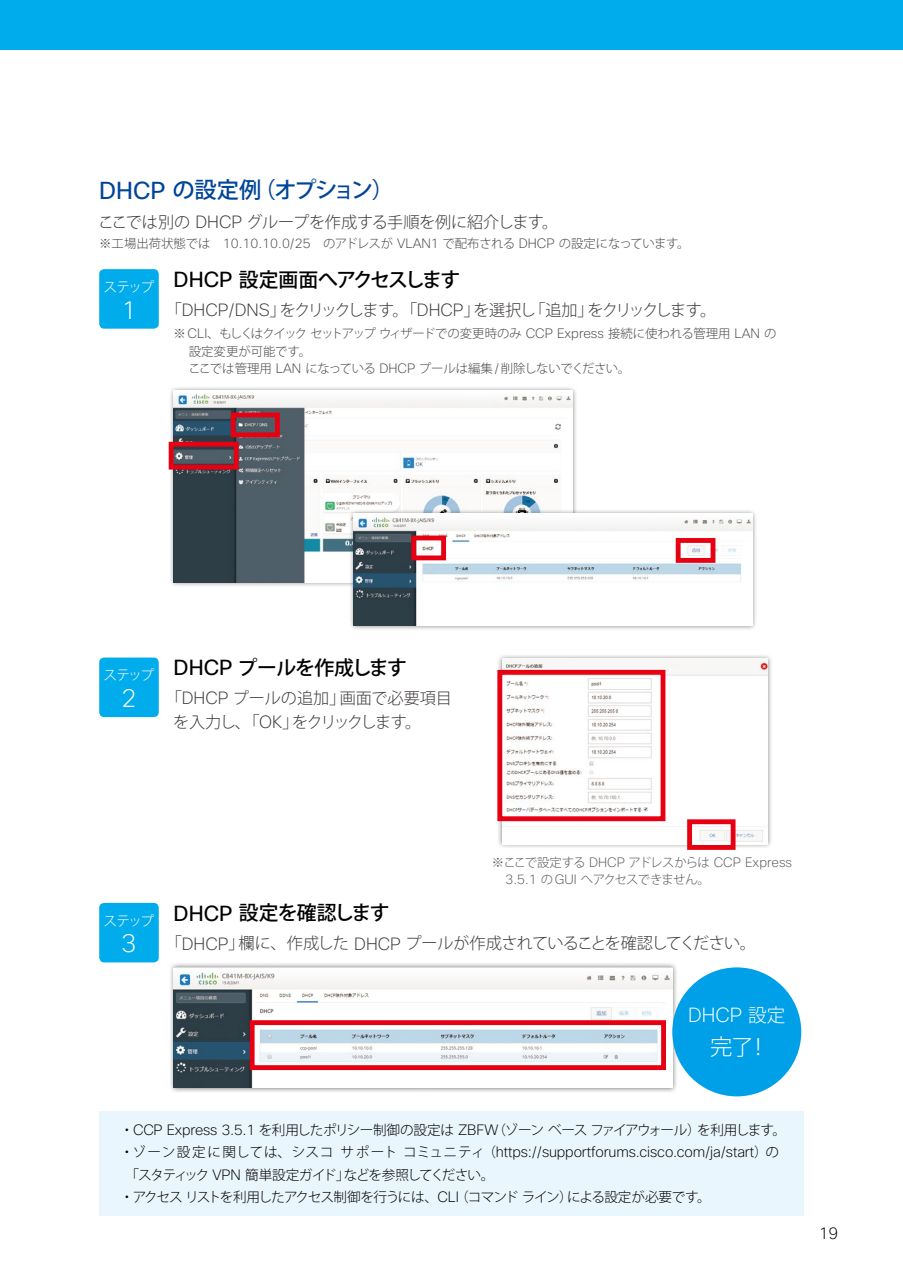
<style>
.page{position:relative;width:903px;height:1275px;background:#fff}
.page>*{position:absolute;margin:0;border:0;box-sizing:border-box;transform-origin:0 0}
.t1{font:200 25.2px "Cisco Sans";color:#fff}
.t2{font:500 22.4px "Koz Go Pro";letter-spacing:-.06em;color:#004498}
.t3{font:300 22.4px "Koz Go Pro";color:#fff}
.t4{font:200 19.95px "Cisco Sans";color:#fff}
.t5{font:500 19.78px "Koz Go Pro";letter-spacing:-.08em;color:#000}
.t6{font:500 19.78px "Koz Go Pro";letter-spacing:-.06em;color:#000}
.t7{font:500 19.78px "Koz Go Pro";letter-spacing:-.04em;color:#000}
.t8{font:200 16.45px "Cisco Sans";color:#000}
.t9{font:300 16.1px/23.6px "Koz Go Pro";letter-spacing:-.02em;color:#3e3a39}
.t10{font:300 16.1px "Koz Go Pro";letter-spacing:-.095em;color:#3e3a39}
.t11{font:300 16.1px "Koz Go Pro";letter-spacing:-.04em;color:#3e3a39}
.t12{font:200 14.53px "Cisco Sans";letter-spacing:-.01em;color:#000}
.t13{font:300 13.65px/22.4px "Koz Go Pro";letter-spacing:-.065em;color:#000}
.t14{font:300 13.65px "Koz Go Pro";letter-spacing:-.04em;color:#000}
.t15{font:300 13.65px "Koz Go Pro";letter-spacing:-.1em;color:#fff}
.t16{font:300 12.42px/17.3px "Koz Go Pro";letter-spacing:-.01em;color:#4c4948}
.t17{font:300 12.42px/17.3px "Koz Go Pro";letter-spacing:-.06em;color:#5b5a5a}
.s1{font-family:"Cisco Sans";font-weight:400;font-size:23.8px}
.s2{font-family:"Cisco Sans";font-weight:200;font-size:17.32px}
.s3{font-family:"Cisco Sans";font-weight:200;font-size:13.3px}
.s4{font-family:"Cisco Sans";font-weight:400;font-size:21.18px}
.s5{font-family:"Koz Go Pro";font-weight:300;font-size:18.55px}
.s6{font-family:"Cisco Sans";font-weight:200;font-size:14.53px}
.s7{font-family:"Koz Go Pro";font-weight:300;font-size:13.65px}
</style>
<div class="page">
<div style="left:497px;top:653px;width:276px;height:196px;background:#000;opacity:.5"></div>
<img style="left:502px;top:659px;width:266px;height:185px">
<div style="left:497px;top:670px;width:168px;height:151px;border:5px solid #e60012"></div>
<div style="left:687px;top:819px;width:48px;height:31px;border:5px solid #e60012"></div>
<div style="left:168px;top:961px;width:510px;height:132px;background:#000;opacity:.5"></div>
<img style="left:174px;top:967px;width:499px;height:121px">
<div style="left:250px;top:1020px;width:416px;height:50px;border:5px solid #e60012"></div>
<div style="left:168px;top:385px;width:410px;height:202px;background:#000;opacity:.5"></div>
<img style="left:174px;top:391px;width:398px;height:191px">
<div style="left:348px;top:508px;width:409px;height:122px;background:#000;opacity:.5"></div>
<img style="left:354px;top:514px;width:398px;height:111px">
<div style="left:169px;top:442px;width:70px;height:28px;border:5px solid #e60012"></div>
<div style="left:231px;top:412px;width:49px;height:25px;border:5px solid #e60012"></div>
<div style="left:411px;top:536px;width:35px;height:24px;border:5px solid #e60012"></div>
<div style="left:676px;top:538px;width:39px;height:25px;border:5px solid #e60012"></div>
<div style="left:672px;top:967px;width:129px;height:129px;background:#00a0e9;border-radius:50%"></div>
<div style="left:99px;top:1111px;width:705px;height:104px;background:#eaf6fd"></div>
<div style="left:99px;top:269px;width:60px;height:60px;background:#00aceb;border-radius:5px"></div>
<div style="left:99px;top:903px;width:60px;height:59px;background:#00aceb;border-radius:5px"></div>
<div style="left:99px;top:658px;width:60px;height:59px;background:#00aceb;border-radius:5px"></div>
<div style="left:0;top:0;width:903px;height:50px;background:#00aceb"></div>
<h2 class="t2" style="left:99px;top:176px;width:296px"><span class="s1">DHCP</span> の設定例（オプション）</h2>
<p class="t9" style="left:98px;top:210px;width:462px">ここでは別の <span class="s2">DHCP</span> グループを作成する手順を例に紹介します。</p>
<p class="t16" style="left:99px;top:235px;width:592px">※工場出荷状態では　<span class="s3">10.10.10.0/25</span>　のアドレスが <span class="s3">VLAN1</span> で配布される <span class="s3">DHCP</span> の設定になっています。</p>
<p class="t15" style="left:103px;top:278px;width:52px">ステップ</p>
<h1 class="t1" style="left:121px;top:294px;width:17px">1</h1>
<h3 class="t5" style="left:174px;top:267px;width:288px"><span class="s4">DHCP</span> 設定画面へアクセスします</h3>
<p class="t10" style="left:166px;top:299px;width:552px">「<span class="s2">DHCP/DNS</span>」をクリックします。「<span class="s2">DHCP</span>」を選択し「追加」をクリックします。</p>
<p class="t16" style="left:189px;top:325px;width:589px;text-indent:-15px">※<span class="s3">CLI</span>、もしくはクイックセットアップウィザードでの変更時のみ <span class="s3">CCP Express</span> 接続に使われる管理用 <span class="s3">LAN</span> の設定変更が可能です。<br>ここでは管理用 <span class="s3">LAN</span> になっている <span class="s3">DHCP</span> プールは編集<span class="s3">/</span>削除しないでください。</p>
<p class="t15" style="left:103px;top:666px;width:52px">ステップ</p>
<h1 class="t1" style="left:121px;top:682px;width:17px">2</h1>
<h3 class="t6" style="left:174px;top:655px;width:235px"><span class="s4">DHCP</span> プールを作成します</h3>
<p class="t9" style="left:173px;top:686px;width:280px;text-indent:-7px">「<span class="s2">DHCP</span> プールの追加」画面で必要項目を入力し、「<span class="s2">OK</span>」をクリックします。</p>
<p class="t15" style="left:103px;top:912px;width:52px">ステップ</p>
<h1 class="t1" style="left:121px;top:928px;width:17px">3</h1>
<p class="t17" style="left:505px;top:854px;width:317px;text-indent:-14px">※ここで設定する <span class="s3">DHCP</span> アドレスからは <span class="s3">CCP Express</span> 　　<br><span class="s3">3.5.1</span> の<span class="s3">GUI</span> へアクセスできません。</p>
<h3 class="t7" style="left:174px;top:900px;width:217px"><span class="s4">DHCP</span> 設定を確認します</h3>
<p class="t11" style="left:166px;top:933px;width:591px">「<span class="s2">DHCP</span>」欄に、作成した <span class="s2">DHCP</span> プールが作成されていることを確認してください。</p>
<h3 class="t4" style="left:688px;top:1003px;width:99px">DHCP <span class="s5">設定</span></h3>
<h2 class="t3" style="left:710px;top:1032px;width:61px">完了！</h2>
<p class="t14" style="left:120px;top:1121px;width:667px">・ <span class="s6">CCP Express 3.5.1</span> を利用したポリシー制御の設定は <span class="s6">ZBFW</span>（ゾーンベースファイアウォール）を利用します。</p>
<p class="t12" style="left:120px;top:1143px;width:660px"><span class="s7">・ゾーン設定に関しては、シスコサポートコミュニティ（</span>https://supportforums.cisco.com/ja/start<span class="s7">）の</span></p>
<p class="t13" style="left:120px;top:1163px;width:592px;text-indent:5px">「スタティック <span class="s6">VPN</span> 簡単設定ガイド」などを参照してください。<br>・アクセスリストを利用したアクセス制御を行うには、<span class="s6">CLI</span>（コマンドライン）による設定が必要です。</p>
<h3 class="t8" style="left:819px;top:1222px;width:21px">19</h3>
</div>
